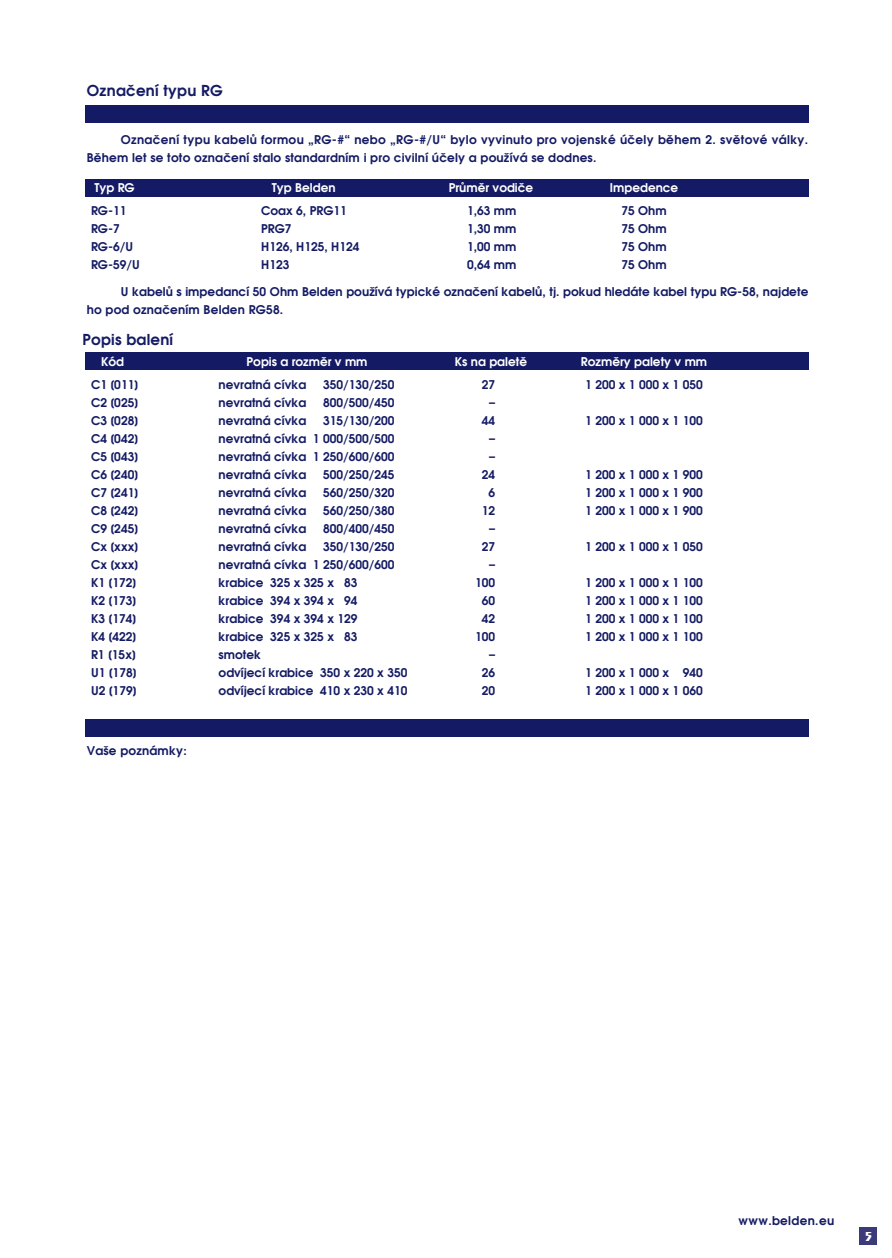
<style>
.page{position:relative;width:892px;height:1258px;background:#fff}
.page>*{position:absolute;margin:0;border:0;box-sizing:border-box;transform-origin:0 0}
.t1{font:600 15px "Avant Garde CE";letter-spacing:.015em;color:#141b64}
.t2{font:700 13.5px "Peignot CE";color:#fff}
.t3{font:600 12px/18px "Avant Garde CE";color:#141b64}
.t4{font:600 12px/18px "Avant Garde CE";letter-spacing:.03em;color:#141b64}
.t5{font:600 12px "Avant Garde CE";color:#fff}
.t6{font:600 12px "Avant Garde CE";letter-spacing:.025em;color:#141b64}
</style>
<div class="page">
<div style="left:859px;top:1227px;width:17px;height:17px;background:#3a3b78"></div>
<div style="left:85px;top:105px;width:723px;height:17px;background:#141b64"></div>
<div style="left:85px;top:352px;width:723px;height:18px;background:#141b64"></div>
<div style="left:85px;top:719px;width:723px;height:17px;background:#141b64"></div>
<div style="left:85px;top:179px;width:723px;height:17px;background:#141b64"></div>
<p class="t1" style="left:87px;top:85px;width:137px">Označení typu RG</p>
<p class="t4" style="left:87px;top:132px;width:723px;text-indent:34px">Označení typu kabelů formou „RG-#“ nebo „RG-#/U“ bylo vyvinuto pro vojenské účely během 2. světové války.<br>Během let se toto označení stalo standardním i pro civilní účely a používá se dodnes.</p>
<p class="t5" style="left:94px;top:183px;width:42px">Typ RG</p>
<p class="t5" style="left:272px;top:183px;width:65px">Typ Belden</p>
<p class="t5" style="left:448px;top:183px;width:86px">Průměr vodiče</p>
<p class="t5" style="left:610px;top:183px;width:70px">Impedence</p>
<p class="t3" style="left:91px;top:203px;width:37px">RG-11</p>
<p class="t3" style="left:261px;top:203px;width:87px">Coax 6, PRG11</p>
<p class="t3" style="left:467px;top:203px;width:51px">1,63 mm</p>
<p class="t3" style="left:621px;top:203px;width:47px">75 Ohm</p>
<p class="t3" style="left:91px;top:221px;width:30px">RG-7</p>
<p class="t3" style="left:261px;top:221px;width:32px">PRG7</p>
<p class="t3" style="left:467px;top:221px;width:51px">1,30 mm</p>
<p class="t3" style="left:621px;top:221px;width:47px">75 Ohm</p>
<p class="t3" style="left:91px;top:239px;width:43px">RG-6/U</p>
<p class="t3" style="left:261px;top:239px;width:100px">H126, H125, H124</p>
<p class="t3" style="left:467px;top:239px;width:51px">1,00 mm</p>
<p class="t3" style="left:621px;top:239px;width:47px">75 Ohm</p>
<p class="t3" style="left:91px;top:257px;width:50px">RG-59/U</p>
<p class="t3" style="left:261px;top:257px;width:30px">H123</p>
<p class="t3" style="left:467px;top:257px;width:51px">0,64 mm</p>
<p class="t3" style="left:621px;top:257px;width:47px">75 Ohm</p>
<p class="t3" style="left:87px;top:283px;width:723px;text-indent:34px">U kabelů s impedancí 50 Ohm Belden používá typické označení kabelů, tj. pokud hledáte kabel typu RG-58, najdete ho pod označením Belden RG58.</p>
<p class="t1" style="left:82px;top:334px;width:92px">Popis balení</p>
<p class="t5" style="left:101px;top:357px;width:25px">Kód</p>
<p class="t5" style="left:246px;top:357px;width:122px">Popis a rozměr v mm</p>
<p class="t5" style="left:455px;top:357px;width:74px">Ks na paletě</p>
<p class="t5" style="left:581px;top:357px;width:128px">Rozměry palety v mm</p>
<p class="t3" style="left:91px;top:376px;width:49px">C1 [011]</p>
<p class="t3" style="left:219px;top:376px;width:89px">nevratná cívka</p>
<p class="t3" style="left:323px;top:376px;width:73px">350/130/250</p>
<p class="t3" style="left:481px;top:376px;width:15px">27</p>
<p class="t3" style="left:585px;top:376px;width:119px">1 200 x 1 000 x 1 050</p>
<p class="t3" style="left:91px;top:394px;width:49px">C2 [025]</p>
<p class="t3" style="left:219px;top:394px;width:89px">nevratná cívka</p>
<p class="t3" style="left:323px;top:394px;width:73px">800/500/450</p>
<p class="t3" style="left:489px;top:394px;width:7px">–</p>
<p class="t3" style="left:91px;top:412px;width:49px">C3 [028]</p>
<p class="t3" style="left:219px;top:412px;width:89px">nevratná cívka</p>
<p class="t3" style="left:323px;top:412px;width:73px">315/130/200</p>
<p class="t3" style="left:481px;top:412px;width:15px">44</p>
<p class="t3" style="left:585px;top:412px;width:119px">1 200 x 1 000 x 1 100</p>
<p class="t3" style="left:91px;top:430px;width:49px">C4 [042]</p>
<p class="t3" style="left:219px;top:430px;width:177px">nevratná cívka 1 000/500/500</p>
<p class="t3" style="left:489px;top:430px;width:7px">–</p>
<p class="t3" style="left:91px;top:448px;width:49px">C5 [043]</p>
<p class="t3" style="left:219px;top:448px;width:177px">nevratná cívka 1 250/600/600</p>
<p class="t3" style="left:489px;top:448px;width:7px">–</p>
<p class="t3" style="left:91px;top:466px;width:49px">C6 [240]</p>
<p class="t3" style="left:219px;top:466px;width:89px">nevratná cívka</p>
<p class="t3" style="left:323px;top:466px;width:73px">500/250/245</p>
<p class="t3" style="left:481px;top:466px;width:15px">24</p>
<p class="t3" style="left:585px;top:466px;width:119px">1 200 x 1 000 x 1 900</p>
<p class="t3" style="left:91px;top:484px;width:49px">C7 [241]</p>
<p class="t3" style="left:219px;top:484px;width:89px">nevratná cívka</p>
<p class="t3" style="left:323px;top:484px;width:73px">560/250/320</p>
<p class="t3" style="left:488px;top:484px;width:8px">6</p>
<p class="t3" style="left:585px;top:484px;width:119px">1 200 x 1 000 x 1 900</p>
<p class="t3" style="left:91px;top:502px;width:49px">C8 [242]</p>
<p class="t3" style="left:219px;top:502px;width:89px">nevratná cívka</p>
<p class="t3" style="left:323px;top:502px;width:73px">560/250/380</p>
<p class="t3" style="left:481px;top:502px;width:15px">12</p>
<p class="t3" style="left:585px;top:502px;width:119px">1 200 x 1 000 x 1 900</p>
<p class="t3" style="left:91px;top:520px;width:49px">C9 [245]</p>
<p class="t3" style="left:219px;top:520px;width:89px">nevratná cívka</p>
<p class="t3" style="left:323px;top:520px;width:73px">800/400/450</p>
<p class="t3" style="left:489px;top:520px;width:7px">–</p>
<p class="t3" style="left:91px;top:538px;width:49px">Cx [xxx]</p>
<p class="t3" style="left:219px;top:538px;width:89px">nevratná cívka</p>
<p class="t3" style="left:323px;top:538px;width:73px">350/130/250</p>
<p class="t3" style="left:481px;top:538px;width:15px">27</p>
<p class="t3" style="left:585px;top:538px;width:119px">1 200 x 1 000 x 1 050</p>
<p class="t3" style="left:91px;top:556px;width:49px">Cx [xxx]</p>
<p class="t3" style="left:219px;top:556px;width:177px">nevratná cívka 1 250/600/600</p>
<p class="t3" style="left:489px;top:556px;width:7px">–</p>
<p class="t3" style="left:91px;top:574px;width:47px">K1 [172]</p>
<p class="t3" style="left:219px;top:574px;width:140px">krabice 325 x 325 x 83</p>
<p class="t3" style="left:475px;top:574px;width:22px">100</p>
<p class="t3" style="left:585px;top:574px;width:119px">1 200 x 1 000 x 1 100</p>
<p class="t3" style="left:91px;top:592px;width:47px">K2 [173]</p>
<p class="t3" style="left:219px;top:592px;width:140px">krabice 394 x 394 x 94</p>
<p class="t3" style="left:481px;top:592px;width:15px">60</p>
<p class="t3" style="left:585px;top:592px;width:119px">1 200 x 1 000 x 1 100</p>
<p class="t3" style="left:91px;top:610px;width:47px">K3 [174]</p>
<p class="t3" style="left:219px;top:610px;width:140px">krabice 394 x 394 x 129</p>
<p class="t3" style="left:481px;top:610px;width:15px">42</p>
<p class="t3" style="left:585px;top:610px;width:119px">1 200 x 1 000 x 1 100</p>
<p class="t3" style="left:91px;top:628px;width:47px">K4 [422]</p>
<p class="t3" style="left:219px;top:628px;width:140px">krabice 325 x 325 x 83</p>
<p class="t3" style="left:475px;top:628px;width:22px">100</p>
<p class="t3" style="left:585px;top:628px;width:119px">1 200 x 1 000 x 1 100</p>
<p class="t3" style="left:91px;top:646px;width:46px">R1 [15x]</p>
<p class="t3" style="left:219px;top:646px;width:44px">smotek</p>
<p class="t3" style="left:489px;top:646px;width:7px">–</p>
<p class="t3" style="left:91px;top:664px;width:47px">U1 [178]</p>
<p class="t3" style="left:219px;top:664px;width:190px">odvíjecí krabice 350 x 220 x 350</p>
<p class="t3" style="left:481px;top:664px;width:15px">26</p>
<p class="t3" style="left:585px;top:664px;width:119px">1 200 x 1 000 x 940</p>
<p class="t3" style="left:91px;top:682px;width:47px">U2 [179]</p>
<p class="t3" style="left:219px;top:682px;width:190px">odvíjecí krabice 410 x 230 x 410</p>
<p class="t3" style="left:481px;top:682px;width:15px">20</p>
<p class="t3" style="left:585px;top:682px;width:119px">1 200 x 1 000 x 1 060</p>
<p class="t3" style="left:87px;top:743px;width:101px">Vaše poznámky:</p>
<p class="t6" style="left:738px;top:1216px;width:97px">www.belden.eu</p>
<p class="t2" style="left:864px;top:1231px;width:10px">5</p>
</div>
